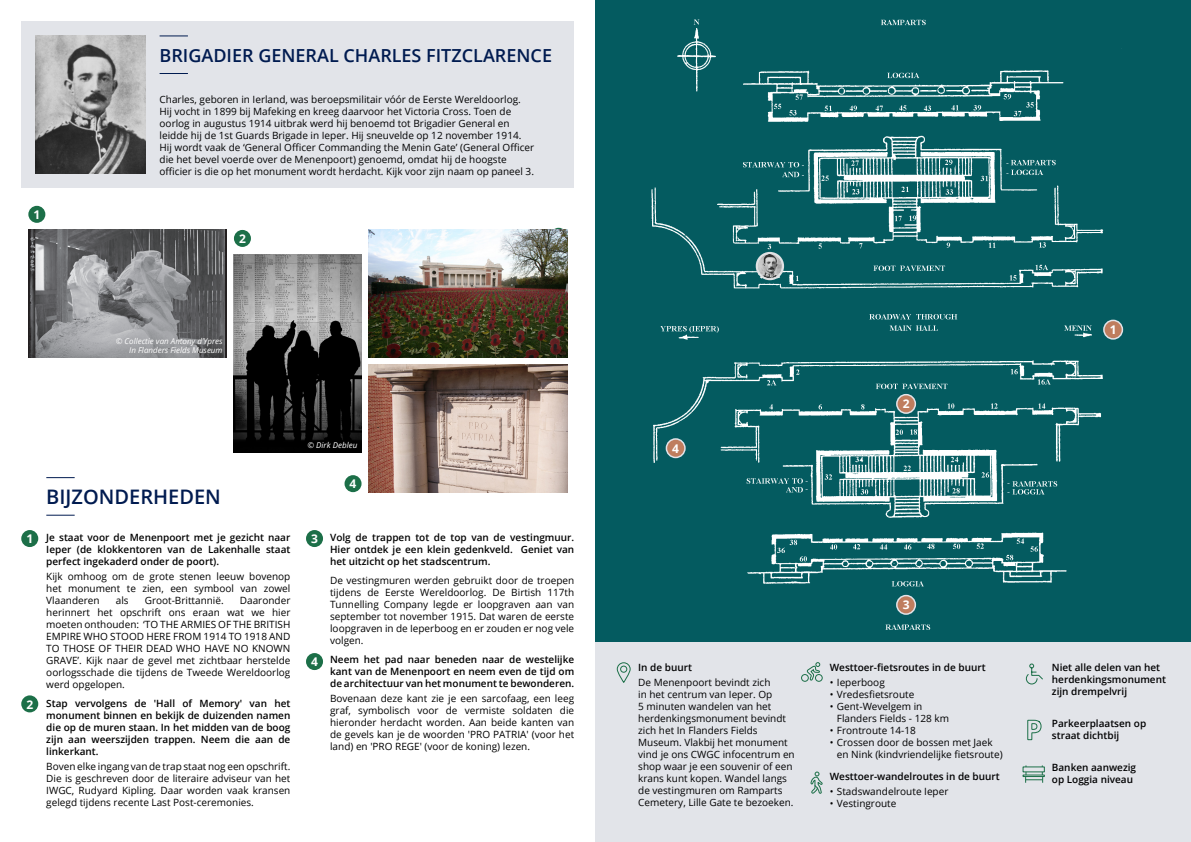
<style>
.page{position:relative;width:1191px;height:842px;background:#fff}
.page>*{position:absolute;margin:0;border:0;box-sizing:border-box;transform-origin:0 0}
.t1{font:600 20px "Open Sans";color:#001b50}
.t2{font:600 18px "Open Sans";color:#001b50}
.t3{font:700 12px "Open Sans";color:#fff}
.t4{font:10px/12px "Open Sans";color:#000001;text-align:justify}
.t5{font:600 10px/12px "Open Sans";color:#000001;text-align:justify}
.t6{font:italic 8px/9.6px "Open Sans";color:#fff;text-align:right}
</style>
<div class="page">
<div style="left:234px;top:230px;width:17px;height:17px;background:#1c6f48;border-radius:50%"></div>
<svg style="left:550px;top:228px;width:17px;height:17px"></svg>
<div style="left:344px;top:475px;width:17px;height:17px;background:#1c6f48;border-radius:50%"></div>
<div style="left:595px;top:0;width:596px;height:642px;background:#045b60"></div>
<img style="left:651px;top:19px;width:470px;height:611px">
<div style="left:756px;top:253px;width:27px;height:26px;background:#e2e4e9;border-radius:50%"></div>
<img style="left:757px;top:254px;width:25px;height:24px;border-radius:12px">
<div style="left:755px;top:252px;width:29px;height:28px;border:2px solid #e1e2e4;border-radius:50%"></div>
<div style="left:896px;top:395px;width:19px;height:18px;background:#bf7d5e;border-radius:50%"></div>
<div style="left:896px;top:394px;width:20px;height:20px;border:2px solid #e2e4e9;border-radius:50%"></div>
<div style="left:896px;top:596px;width:19px;height:18px;background:#bf7d5e;border-radius:50%"></div>
<div style="left:896px;top:595px;width:20px;height:20px;border:2px solid #e2e4e9;border-radius:50%"></div>
<div style="left:666px;top:439px;width:19px;height:18px;background:#bf7d5e;border-radius:50%"></div>
<div style="left:665px;top:438px;width:20px;height:20px;border:2px solid #e2e4e9;border-radius:50%"></div>
<div style="left:1103px;top:320px;width:19px;height:19px;background:#bf7d5e;border-radius:50%"></div>
<div style="left:1103px;top:320px;width:20px;height:20px;border:2px solid #e2e4e9;border-radius:50%"></div>
<div style="left:595px;top:642px;width:596px;height:200px;background:#e2e4e9"></div>
<svg style="left:616px;top:662px;width:15px;height:21px"></svg>
<svg style="left:1027px;top:719px;width:15px;height:22px"></svg>
<svg style="left:1025px;top:663px;width:18px;height:22px"></svg>
<svg style="left:801px;top:662px;width:22px;height:20px"></svg>
<svg style="left:1025px;top:772px;width:18px;height:11px"></svg>
<div style="left:1022px;top:774px;width:22px;height:3px;background:#e2e4e9;border:1px solid #1c6f48"></div>
<svg style="left:1022px;top:766px;width:22px;height:6px"></svg>
<div style="left:21px;top:21px;width:553px;height:167px;background:#e2e4e9"></div>
<img style="left:35px;top:35px;width:110px;height:139px">
<svg style="left:160px;top:35px;width:28px;height:1px"></svg>
<svg style="left:160px;top:73px;width:28px;height:1px"></svg>
<img style="left:28px;top:230px;width:199px;height:127px">
<img style="left:234px;top:254px;width:127px;height:198px">
<img style="left:369px;top:230px;width:198px;height:127px">
<img style="left:369px;top:365px;width:198px;height:127px">
<div style="left:28px;top:206px;width:17px;height:17px;background:#1c6f48;border-radius:50%"></div>
<svg style="left:810px;top:771px;width:13px;height:23px"></svg>
<svg style="left:46px;top:477px;width:29px;height:1px"></svg>
<svg style="left:46px;top:515px;width:29px;height:1px"></svg>
<div style="left:21px;top:530px;width:17px;height:17px;background:#1c6f48;border-radius:50%"></div>
<div style="left:21px;top:695px;width:17px;height:17px;background:#1c6f48;border-radius:50%"></div>
<div style="left:306px;top:530px;width:17px;height:17px;background:#1c6f48;border-radius:50%"></div>
<div style="left:306px;top:653px;width:17px;height:17px;background:#1c6f48;border-radius:50%"></div>
<p class="t3" style="left:33px;top:206px;width:8px">1</p>
<p class="t2" style="left:160px;top:43px;width:394px">BRIGADIER GENERAL CHARLES FITZCLARENCE</p>
<p class="t4" style="left:160px;top:93px;width:376px;text-align:left">Charles, geboren in Ierland, was beroepsmilitair vóór de Eerste Wereldoorlog.<br>Hij vocht in 1899 bij Mafeking en kreeg daarvoor het Victoria Cross. Toen de oorlog in augustus 1914 uitbrak werd hij benoemd tot Brigadier General en leidde hij de 1st Guards Brigade in Ieper. Hij sneuvelde op 12 november 1914.<br>Hij wordt vaak de ‘General Officer Commanding the Menin Gate’ (General Officer die het bevel voerde over de Menenpoort) genoemd, omdat hij de hoogste officier is die op het monument wordt herdacht. Kijk voor zijn naam op paneel 3.</p>
<p class="t3" style="left:239px;top:230px;width:8px">2</p>
<p class="t6" style="left:116px;top:336px;width:108px">© Collectie van Antony d’Ypres<br>In Flanders Fields Museum</p>
<p class="t6" style="left:307px;top:440px;width:51px">© Dirk Debleu</p>
<p class="t3" style="left:26px;top:530px;width:8px">1</p>
<p class="t3" style="left:26px;top:696px;width:8px">2</p>
<p class="t1" style="left:46px;top:483px;width:176px">BIJZONDERHEDEN</p>
<p class="t5" style="left:46px;top:531px;width:246px">Je staat voor de Menenpoort met je gezicht naar Ieper (de klokkentoren van de Lakenhalle staat perfect ingekaderd onder de poort).</p>
<p class="t4" style="left:46px;top:570px;width:246px">Kijk omhoog om de grote stenen leeuw bovenop het monument te zien, een symbool van zowel Vlaanderen</p>
<p class="t4" style="left:46px;top:594px;width:246px;text-indent:194px">Daaronder herinnert het opschrift ons eraan wat we hier moeten onthouden: ‘TO THE ARMIES OF THE BRITISH EMPIRE WHO STOOD HERE FROM 1914 TO 1918 AND TO THOSE OF THEIR DEAD WHO HAVE NO KNOWN GRAVE’. Kijk naar de gevel met zichtbaar herstelde oorlogsschade die tijdens de Tweede Wereldoorlog werd opgelopen.</p>
<p class="t5" style="left:46px;top:697px;width:246px">Stap vervolgens de 'Hall of Memory' van het monument binnen en bekijk de duizenden namen die op de muren staan. In het midden van de boog zijn aan weerszijden trappen. Neem die aan de linkerkant.</p>
<p class="t4" style="left:46px;top:760px;width:246px">Boven elke ingang van de trap staat nog een opschrift.<br>Die is geschreven door de literaire adviseur van het IWGC, Rudyard Kipling. Daar worden vaak kransen gelegd tijdens recente Last Post-ceremonies.</p>
<p class="t4" style="left:116px;top:594px;width:14px">als</p>
<p class="t4" style="left:145px;top:594px;width:80px">Groot-Brittannië.</p>
<p class="t3" style="left:349px;top:475px;width:8px">4</p>
<p class="t3" style="left:311px;top:530px;width:8px">3</p>
<p class="t3" style="left:311px;top:653px;width:8px">4</p>
<p class="t5" style="left:330px;top:531px;width:246px">Volg de trappen tot de top van de vestingmuur.<br>Hier ontdek je een klein gedenkveld. Geniet van het uitzicht op het stadscentrum.</p>
<p class="t4" style="left:330px;top:574px;width:246px">De vestingmuren werden gebruikt door de troepen tijdens de Eerste Wereldoorlog. De Birtish 117th Tunnelling Company legde er loopgraven aan van september tot november 1915. Dat waren de eerste loopgraven in de Ieperboog en er zouden er nog vele volgen.</p>
<p class="t5" style="left:330px;top:654px;width:246px">Neem het pad naar beneden naar de westelijke kant van de Menenpoort en neem even de tijd om de architectuur van het monument te bewonderen.</p>
<p class="t4" style="left:330px;top:692px;width:246px">Bovenaan deze kant zie je een sarcofaag, een leeg graf, symbolisch voor de vermiste soldaten die hieronder herdacht worden. Aan beide kanten van de gevels kan je de woorden 'PRO PATRIA' (voor het land) en 'PRO REGE' (voor de koning) lezen.</p>
<p class="t3" style="left:672px;top:440px;width:8px">4</p>
<p class="t3" style="left:902px;top:396px;width:8px">2</p>
<p class="t3" style="left:1109px;top:321px;width:8px">1</p>
<p class="t5" style="left:638px;top:661px;width:55px">In de buurt</p>
<p class="t4" style="left:638px;top:676px;width:158px;text-align:left">De Menenpoort bevindt zich<br>in het centrum van Ieper. Op<br>5 minuten wandelen van het herdenkingsmonument bevindt zich het In Flanders Fields<br>Museum. Vlakbij het monument vind je ons CWGC infocentrum en shop waar je een souvenir of een krans kunt kopen. Wandel langs de vestingmuren om Ramparts<br>Cemetery, Lille Gate te bezoeken.</p>
<p class="t3" style="left:902px;top:597px;width:8px">3</p>
<p class="t5" style="left:830px;top:661px;width:157px">Westtoer-fietsroutes in de buurt</p>
<p class="t4" style="left:830px;top:676px;width:56px">• Ieperboog</p>
<p class="t4" style="left:830px;top:688px;width:86px">• Vredesfietsroute</p>
<p class="t4" style="left:837px;top:700px;width:114px;text-indent:-7px">• Gent-Wevelgem in<br>Flanders Fields - 128 km</p>
<p class="t4" style="left:830px;top:724px;width:88px">• Frontroute 14-18</p>
<p class="t4" style="left:837px;top:736px;width:167px;text-indent:-7px">• Crossen door de bossen met Jaek en Nink (kindvriendelijke fietsroute)</p>
<p class="t5" style="left:830px;top:770px;width:171px">Westtoer-wandelroutes in de buurt</p>
<p class="t4" style="left:830px;top:785px;width:120px">• Stadswandelroute Ieper</p>
<p class="t4" style="left:830px;top:797px;width:68px">• Vestingroute</p>
<p class="t5" style="left:1052px;top:661px;width:116px;text-align:left">Niet alle delen van het herdenkingsmonument zijn drempelvrij</p>
<p class="t5" style="left:1052px;top:717px;width:96px">Parkeerplaatsen op straat dichtbij</p>
<p class="t5" style="left:1052px;top:761px;width:86px">Banken aanwezig op Loggia niveau</p>
</div>
